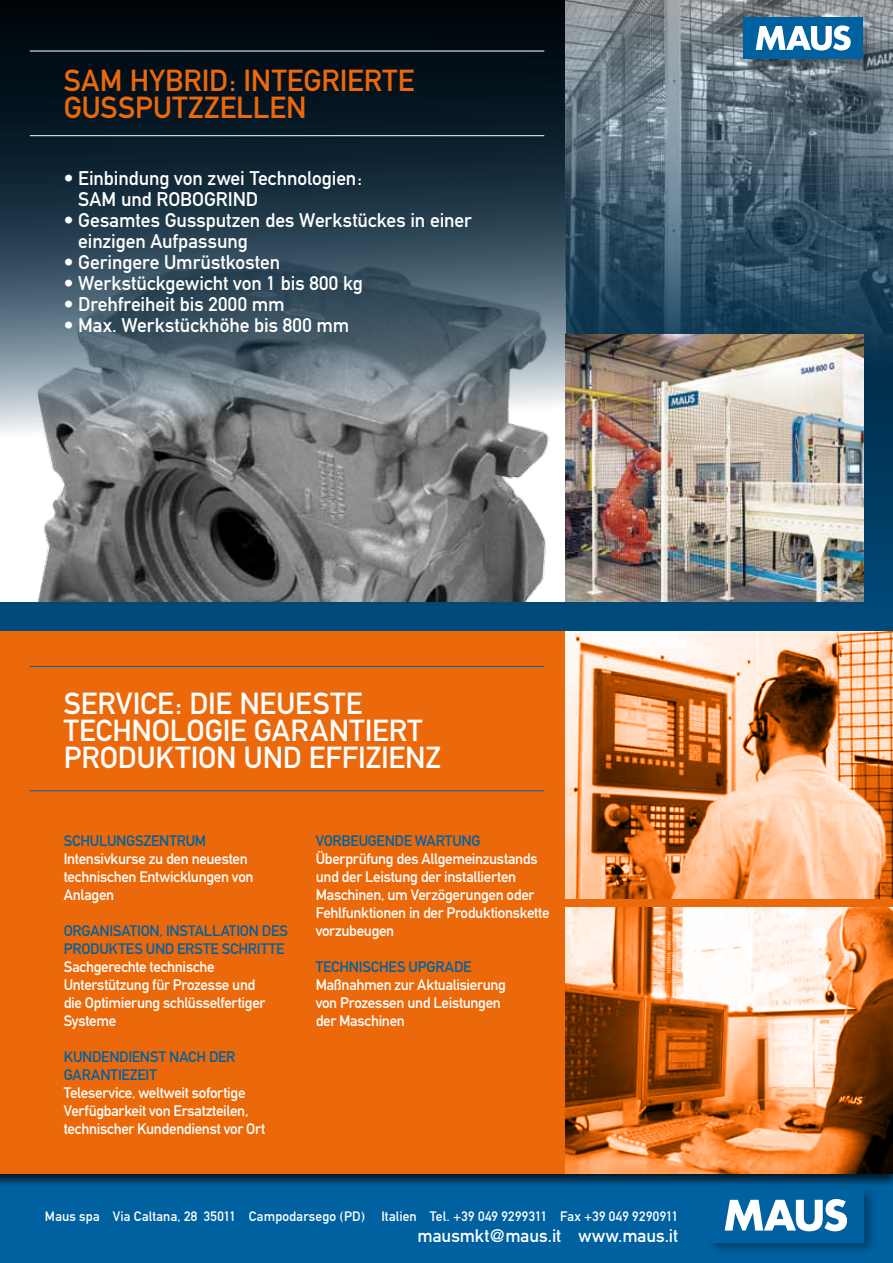
<style>
.page{position:relative;width:893px;height:1263px;background:#0061a1}
.page>*{position:absolute;margin:0;border:0;box-sizing:border-box;transform-origin:0 0}
.t1{font:30px/27px "DIN Mittelschrift";letter-spacing:-.005em;color:#fff}
.t2{font:30px/27px "DIN Mittelschrift";color:#eb690b}
.t3{font:19.5px/21px "DIN Mittelschrift";letter-spacing:-.005em;color:#fff}
.t4{font:18px "DIN Mittelschrift";letter-spacing:-.005em;color:#fff}
.t5{font:15px/18px "DIN Mittelschrift";letter-spacing:-.02em;color:#fff}
.t6{font:15px/18px "DIN Mittelschrift";letter-spacing:-.015em;color:#0061a1}
.t7{font:13.5px "DIN Mittelschrift";letter-spacing:.01em;color:#fff}
</style>
<div class="page">
<svg style="left:0;top:466px;width:893px;height:164px;background:#004878"></svg>
<div style="left:706px;top:1185px;width:172px;height:72px;background:#000;opacity:.33"></div>
<div style="left:709px;top:1188px;width:154px;height:54px;background:#0061a1"></div>
<svg style="left:725px;top:1199px;width:122px;height:32px"></svg>
<svg style="left:0;top:0;width:566px;height:229px;background:#0a1b26"></svg>
<img style="left:0;top:229px;width:566px;height:373px">
<img style="left:566px;top:0;width:327px;height:402px">
<div style="left:741px;top:14px;width:137px;height:60px;background:#000;opacity:.33"></div>
<div style="left:743px;top:17px;width:120px;height:42px;background:#0061a1"></div>
<svg style="left:756px;top:25px;width:95px;height:26px"></svg>
<img style="left:566px;top:335px;width:297px;height:267px">
<div style="left:0;top:630px;width:893px;height:558px;background:#000;opacity:.75"></div>
<div style="left:0;top:631px;width:893px;height:543px;background:#eb690b"></div>
<img style="left:566px;top:631px;width:327px;height:267px">
<img style="left:566px;top:907px;width:327px;height:267px">
<hr style="left:30px;top:135px;width:514px;height:1px;background:#fff">
<hr style="left:30px;top:51px;width:514px;height:1px;background:#fff">
<hr style="left:30px;top:790px;width:514px;height:1px;background:#0061a1">
<hr style="left:30px;top:666px;width:514px;height:1px;background:#0061a1">
<h1 class="t2" style="left:64px;top:67px;width:352px">SAM HYBRID: INTEGRIERTE<br>GUSSPUTZZELLEN</h1>
<h2 class="t3" style="left:78px;top:167px;width:285px;text-indent:-14px">• Einbindung von zwei Technologien:<br>SAM und ROBOGRIND</h2>
<h2 class="t3" style="left:78px;top:209px;width:395px;text-indent:-14px">• Gesamtes Gussputzen des Werkstückes in einer einzigen Aufpassung</h2>
<h2 class="t3" style="left:64px;top:252px;width:218px">• Geringere Umrüstkosten</h2>
<h2 class="t3" style="left:64px;top:273px;width:301px">• Werkstückgewicht von 1 bis 800 kg</h2>
<h2 class="t3" style="left:64px;top:294px;width:222px">• Drehfreiheit bis 2000 mm</h2>
<h2 class="t3" style="left:64px;top:315px;width:287px">• Max. Werkstückhöhe bis 800 mm</h2>
<h1 class="t1" style="left:64px;top:691px;width:379px">SERVICE: DIE NEUESTE<br>TECHNOLOGIE GARANTIERT<br>PRODUKTION UND EFFIZIENZ</h1>
<p class="t6" style="left:64px;top:832px;width:144px">SCHULUNGSZENTRUM</p>
<p class="t5" style="left:64px;top:850px;width:191px">Intensivkurse zu den neuesten technischen Entwicklungen von<br>Anlagen</p>
<p class="t6" style="left:64px;top:922px;width:226px">ORGANISATION, INSTALLATION DES<br>PRODUKTES UND ERSTE SCHRITTE</p>
<p class="t5" style="left:64px;top:958px;width:203px">Sachgerechte technische<br>Unterstützung für Prozesse und die Optimierung schlüsselfertiger<br>Systeme</p>
<p class="t6" style="left:64px;top:1048px;width:173px">KUNDENDIENST NACH DER<br>GARANTIEZEIT</p>
<p class="t5" style="left:64px;top:1084px;width:203px">Teleservice, weltweit sofortige<br>Verfügbarkeit von Ersatzteilen, technischer Kundendienst vor Ort</p>
<p class="t6" style="left:316px;top:832px;width:166px">VORBEUGENDE WARTUNG</p>
<p class="t5" style="left:316px;top:850px;width:235px">Überprüfung des Allgemeinzustands und der Leistung der installierten<br>Maschinen, um Verzögerungen oder<br>Fehlfunktionen in der Produktionskette vorzubeugen</p>
<p class="t6" style="left:316px;top:958px;width:157px">TECHNISCHES UPGRADE</p>
<p class="t5" style="left:316px;top:976px;width:192px">Maßnahmen zur Aktualisierung von Prozessen und Leistungen der Maschinen</p>
<p class="t7" style="left:45px;top:1208px;width:635px">Maus spa Via Caltana, 28 35011 Campodarsego (PD) Italien Tel. +39 049 9299311 Fax +39 049 9290911</p>
<p class="t4" style="left:418px;top:1225px;width:262px">mausmkt@maus.it www.maus.it</p>
</div>
